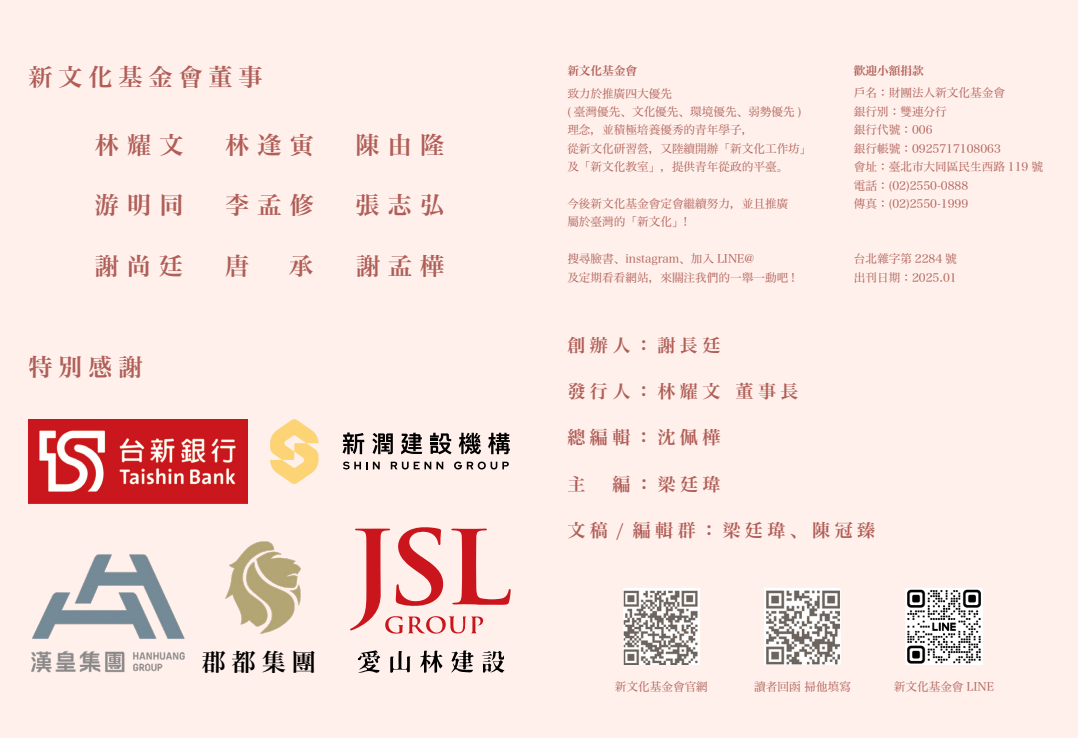
<style>
.page{position:relative;width:1078px;height:738px;background:#fff}
.page>*{position:absolute;margin:0;border:0;box-sizing:border-box;transform-origin:0 0}
.t1{font:24px "Hira Min Pro W6";letter-spacing:.335em;color:#b05e57}
.t2{font:24px "Hira Min Pro W6";letter-spacing:.25em;color:#b05e57}
.t3{font:24px "Hira Min Pro W6";color:#000}
.t4{font:18px "Hira Min Pro W6";letter-spacing:.25em;color:#b05e57}
.t5{font:11.6px/18.4px "Hira Min Pro W3";color:#b05e57}
.t6{font:11.6px "Hira Min Pro W6";color:#b05e57}
.s1{color:#fff0eb}
</style>
<div class="page">
<div style="left:0;top:0;width:1077px;height:737px;background:#fff0eb"></div>
<img style="left:623px;top:588px;width:76px;height:76px">
<img style="left:764px;top:588px;width:76px;height:76px">
<img style="left:905px;top:588px;width:76px;height:76px">
<img style="left:28px;top:419px;width:219px;height:84px">
<img style="left:225px;top:541px;width:76px;height:93px">
<svg style="left:420px;top:650px;width:22px;height:22px"></svg>
<svg style="left:390px;top:651px;width:20px;height:21px"></svg>
<svg style="left:451px;top:650px;width:22px;height:22px"></svg>
<svg style="left:350px;top:527px;width:160px;height:106px"></svg>
<svg style="left:357px;top:650px;width:24px;height:22px"></svg>
<svg style="left:482px;top:651px;width:22px;height:21px"></svg>
<svg style="left:372px;top:433px;width:21px;height:21px"></svg>
<svg style="left:401px;top:432px;width:21px;height:22px"></svg>
<svg style="left:430px;top:432px;width:21px;height:22px"></svg>
<svg style="left:458px;top:432px;width:23px;height:22px"></svg>
<svg style="left:488px;top:432px;width:22px;height:22px"></svg>
<svg style="left:342px;top:432px;width:22px;height:22px"></svg>
<svg style="left:343px;top:461px;width:24px;height:8px"></svg>
<svg style="left:373px;top:461px;width:6px;height:8px"></svg>
<svg style="left:390px;top:461px;width:53px;height:8px"></svg>
<svg style="left:454px;top:461px;width:54px;height:8px"></svg>
<svg style="left:270px;top:419px;width:48px;height:65px"></svg>
<img style="left:31px;top:554px;width:154px;height:119px">
<h1 class="t2" style="left:28px;top:55px;width:235px">新文化基金會董事</h1>
<h1 class="t1" style="left:95px;top:124px;width:90px">林耀文</h1>
<h1 class="t1" style="left:225px;top:124px;width:90px">林逢寅</h1>
<h1 class="t1" style="left:355px;top:124px;width:90px">陳由隆</h1>
<h1 class="t1" style="left:95px;top:184px;width:90px">游明同</h1>
<h1 class="t1" style="left:225px;top:184px;width:90px">李孟修</h1>
<h1 class="t1" style="left:355px;top:184px;width:90px">張志弘</h1>
<h1 class="t1" style="left:95px;top:244px;width:90px">謝尚廷</h1>
<h1 class="t1" style="left:225px;top:244px;width:90px">唐<span class="s1">唐</span>承</h1>
<h1 class="t1" style="left:356px;top:244px;width:90px">謝孟樺</h1>
<h1 class="t1" style="left:28px;top:345px;width:115px">特別感謝</h1>
<h1 class="t3" style="left:202px;top:639px;width:115px">郡都集團</h1>
<p class="t6" style="left:567px;top:60px;width:71px">新文化基金會</p>
<p class="t6" style="left:853px;top:60px;width:71px">歡迎小額捐款</p>
<p class="t5" style="left:567px;top:83px;width:246px">致力於推廣四大優先<br>( 臺灣優先、文化優先、環境優先、弱勢優先 )理念，並積極培養優秀的青年學子，<br>從新文化研習營，又陸續開辦「新文化工作坊」及「新文化教室」，提供青年從政的平臺。</p>
<p class="t5" style="left:567px;top:193px;width:222px">今後新文化基金會定會繼續努力，並且推廣屬於臺灣的「新文化」!</p>
<p class="t5" style="left:567px;top:248px;width:229px">搜尋臉書、instagram、加入 LINE@<br>及定期看看網站，來關注我們的一舉一動吧 !</p>
<p class="t5" style="left:853px;top:83px;width:190px">戶名：財團法人新文化基金會<br>銀行別：雙連分行<br>銀行代號：006<br>銀行帳號：0925717108063<br>會址：臺北市大同區民生西路 119 號電話：(02)2550-0888<br>傳真：(02)2550-1999</p>
<p class="t5" style="left:853px;top:248px;width:104px">台北雜字第 2284 號出刊日期：2025.01</p>
<h2 class="t4" style="left:567px;top:328px;width:154px">創辦人：謝長廷</h2>
<h2 class="t4" style="left:567px;top:375px;width:232px">發行人：林耀文 董事長</h2>
<h2 class="t4" style="left:567px;top:421px;width:154px">總編輯：沈佩樺</h2>
<h2 class="t4" style="left:567px;top:468px;width:19px">主</h2>
<h2 class="t4" style="left:612px;top:468px;width:109px">編：梁廷瑋</h2>
<h2 class="t4" style="left:567px;top:514px;width:309px">文稿 / 編輯群：梁廷瑋、陳冠臻</h2>
<p class="t5" style="left:614px;top:676px;width:94px">新文化基金會官網</p>
<p class="t5" style="left:754px;top:676px;width:98px">讀者回函 掃他填寫</p>
<p class="t5" style="left:893px;top:676px;width:102px">新文化基金會 LINE</p>
</div>
